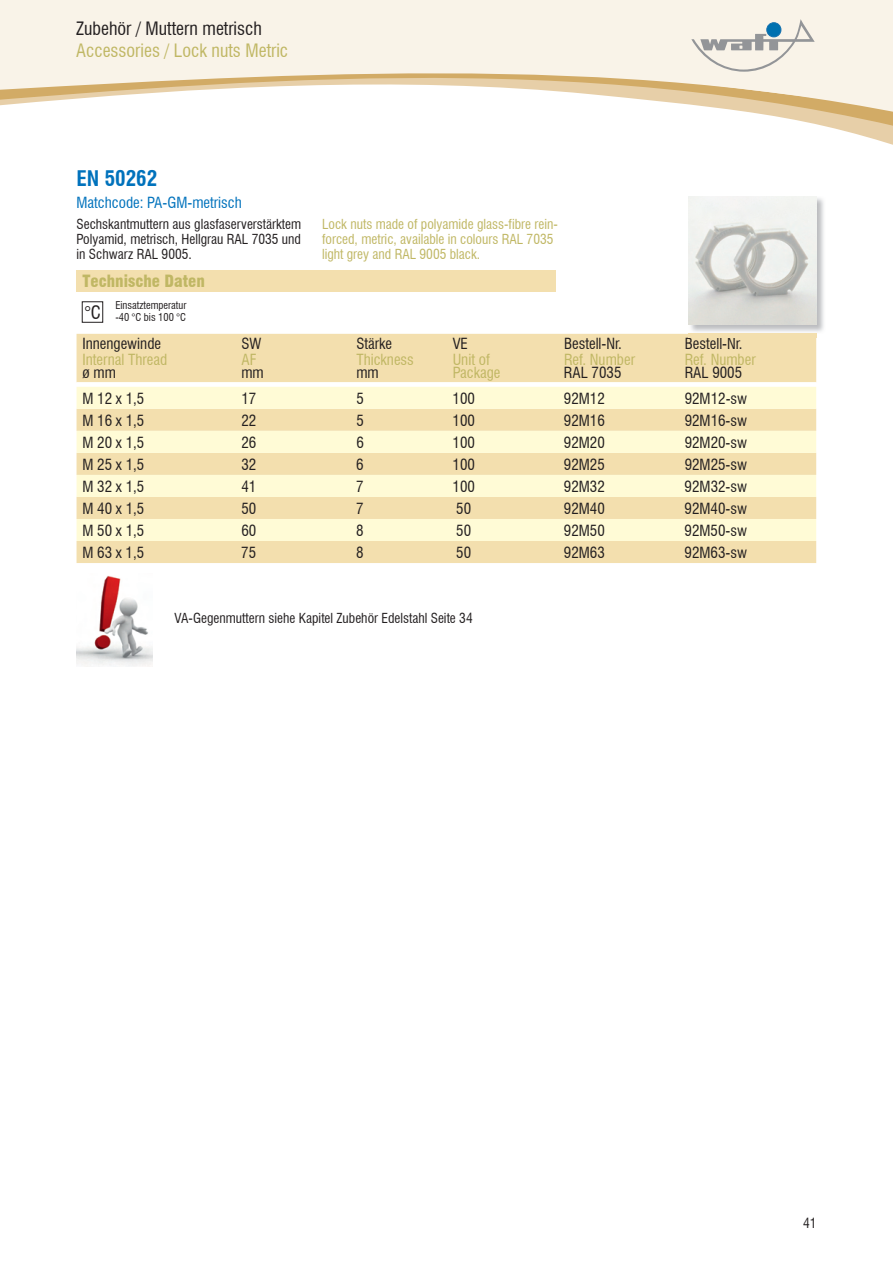
<style>
.page{position:relative;width:893px;height:1263px;background:#fff}
.page>*{position:absolute;margin:0;border:0;box-sizing:border-box;transform-origin:0 0}
.t1{font:700 condensed 21px "Swiss 721 BT";color:#0072bc}
.t2{font:condensed 18px "Swiss 721 BT";color:#c0b764}
.t3{font:condensed 18px "Swiss 721 BT";color:#231f20}
.t4{font:900 condensed 16.5px "Swiss 721 BT";color:#c0b764}
.t5{font:condensed 15px "Swiss 721 BT";color:#231f20}
.t6{font:condensed 15px "Swiss 721 BT";color:#c0b764}
.t7{font:condensed 15px "Swiss 721 BT";color:#0072bc}
.t8{font:condensed 13.5px/15px "Swiss 721 BT";color:#231f20;text-align:justify}
.t9{font:condensed 13.5px/15px "Swiss 721 BT";color:#c0b764}
.t10{font:condensed 10.5px/12.6px "Swiss 721 BT";color:#231f20;text-align:right}
</style>
<div class="page">
<div style="left:0;top:0;width:893px;height:8px;background:#f9f3e8"></div>
<svg style="left:0;top:8px;width:893px;height:137px;fill:#f9f3e8"></svg>
<svg style="left:691px;top:19px;width:124px;height:53px;background:#e0ded8"></svg>
<div style="left:77px;top:334px;width:739px;height:229px;background:#f3dfae"></div>
<svg style="left:77px;top:382px;width:739px;height:5px"></svg>
<svg style="left:77px;top:387px;width:739px;height:154px;background:#f9efc5"></svg>
<div style="left:77px;top:270px;width:479px;height:21px;background:#f3dfae"></div>
<img style="left:688px;top:196px;width:136px;height:142px">
<img style="left:688px;top:334px;width:128px;height:4px">
<img style="left:689px;top:197px;width:127px;height:127px">
<div style="left:82px;top:301px;width:21px;height:22px;border:1px solid #231f20"></div>
<img style="left:77px;top:576px;width:75px;height:90px">
<p class="t3" style="left:76px;top:18px;width:187px">Zubehör / Muttern metrisch</p>
<p class="t2" style="left:76px;top:39px;width:213px">Accessories / Lock nuts Metric</p>
<h1 class="t1" style="left:77px;top:166px;width:82px">EN 50262</h1>
<p class="t8" style="left:77px;top:217px;width:226px">Sechskantmuttern aus glasfaserverstärktem Polyamid, metrisch, Hellgrau RAL 7035 und in Schwarz RAL 9005.</p>
<p class="t9" style="left:322px;top:217px;width:237px">Lock nuts made of polyamide glass-fibre rein&shy;forced, metric, available in colours RAL 7035 light grey and RAL 9005 black.</p>
<p class="t4" style="left:83px;top:271px;width:124px">Technische Daten</p>
<p class="t7" style="left:77px;top:194px;width:167px">Matchcode: PA-GM-metrisch</p>
<p class="t10" style="left:85px;top:299px;width:103px">Einsatztemperatur<br><sup>°C</sup> -40 °C bis 100 °C</p>
<p class="t5" style="left:83px;top:335px;width:80px">Innengewinde</p>
<p class="t5" style="left:241px;top:335px;width:21px">SW</p>
<p class="t5" style="left:356px;top:335px;width:37px">Stärke</p>
<p class="t5" style="left:453px;top:335px;width:17px">VE</p>
<p class="t5" style="left:564px;top:335px;width:59px">Bestell-Nr.</p>
<p class="t5" style="left:685px;top:335px;width:59px">Bestell-Nr.</p>
<p class="t6" style="left:83px;top:350px;width:86px">Internal Thread</p>
<p class="t6" style="left:241px;top:350px;width:16px">AF</p>
<p class="t6" style="left:356px;top:350px;width:59px">Thickness</p>
<p class="t6" style="left:453px;top:350px;width:39px">Unit of</p>
<p class="t6" style="left:564px;top:350px;width:73px">Ref. Number</p>
<p class="t6" style="left:685px;top:350px;width:73px">Ref. Number</p>
<p class="t5" style="left:83px;top:363px;width:35px">ø mm</p>
<p class="t5" style="left:241px;top:363px;width:24px">mm</p>
<p class="t5" style="left:356px;top:363px;width:24px">mm</p>
<p class="t6" style="left:453px;top:363px;width:49px">Package</p>
<p class="t5" style="left:564px;top:363px;width:59px">RAL 7035</p>
<p class="t5" style="left:685px;top:363px;width:59px">RAL 9005</p>
<p class="t5" style="left:82px;top:389px;width:63px">M 12 x 1,5</p>
<p class="t5" style="left:241px;top:389px;width:16px">17</p>
<p class="t5" style="left:356px;top:389px;width:9px">5</p>
<p class="t5" style="left:453px;top:389px;width:24px">100</p>
<p class="t5" style="left:564px;top:389px;width:42px">92M12</p>
<p class="t5" style="left:685px;top:389px;width:64px">92M12-sw</p>
<p class="t5" style="left:82px;top:411px;width:63px">M 16 x 1,5</p>
<p class="t5" style="left:241px;top:411px;width:16px">22</p>
<p class="t5" style="left:356px;top:411px;width:9px">5</p>
<p class="t5" style="left:453px;top:411px;width:24px">100</p>
<p class="t5" style="left:564px;top:411px;width:42px">92M16</p>
<p class="t5" style="left:685px;top:411px;width:64px">92M16-sw</p>
<p class="t5" style="left:82px;top:433px;width:63px">M 20 x 1,5</p>
<p class="t5" style="left:241px;top:433px;width:16px">26</p>
<p class="t5" style="left:356px;top:433px;width:9px">6</p>
<p class="t5" style="left:453px;top:433px;width:24px">100</p>
<p class="t5" style="left:564px;top:433px;width:42px">92M20</p>
<p class="t5" style="left:685px;top:433px;width:64px">92M20-sw</p>
<p class="t5" style="left:82px;top:455px;width:63px">M 25 x 1,5</p>
<p class="t5" style="left:241px;top:455px;width:16px">32</p>
<p class="t5" style="left:356px;top:455px;width:9px">6</p>
<p class="t5" style="left:453px;top:455px;width:24px">100</p>
<p class="t5" style="left:564px;top:455px;width:42px">92M25</p>
<p class="t5" style="left:685px;top:455px;width:64px">92M25-sw</p>
<p class="t5" style="left:82px;top:477px;width:63px">M 32 x 1,5</p>
<p class="t5" style="left:241px;top:477px;width:16px">41</p>
<p class="t5" style="left:356px;top:477px;width:9px">7</p>
<p class="t5" style="left:453px;top:477px;width:24px">100</p>
<p class="t5" style="left:564px;top:477px;width:42px">92M32</p>
<p class="t5" style="left:685px;top:477px;width:64px">92M32-sw</p>
<p class="t5" style="left:82px;top:499px;width:63px">M 40 x 1,5</p>
<p class="t5" style="left:241px;top:499px;width:16px">50</p>
<p class="t5" style="left:356px;top:499px;width:9px">7</p>
<p class="t5" style="left:456px;top:499px;width:16px">50</p>
<p class="t5" style="left:564px;top:499px;width:42px">92M40</p>
<p class="t5" style="left:685px;top:499px;width:64px">92M40-sw</p>
<p class="t5" style="left:82px;top:521px;width:63px">M 50 x 1,5</p>
<p class="t5" style="left:241px;top:521px;width:16px">60</p>
<p class="t5" style="left:356px;top:521px;width:9px">8</p>
<p class="t5" style="left:456px;top:521px;width:16px">50</p>
<p class="t5" style="left:564px;top:521px;width:42px">92M50</p>
<p class="t5" style="left:685px;top:521px;width:64px">92M50-sw</p>
<p class="t5" style="left:82px;top:543px;width:63px">M 63 x 1,5</p>
<p class="t5" style="left:241px;top:543px;width:16px">75</p>
<p class="t5" style="left:356px;top:543px;width:9px">8</p>
<p class="t5" style="left:456px;top:543px;width:16px">50</p>
<p class="t5" style="left:564px;top:543px;width:42px">92M63</p>
<p class="t5" style="left:685px;top:543px;width:64px">92M63-sw</p>
<p class="t8" style="left:174px;top:611px;width:300px">VA-Gegenmuttern siehe Kapitel Zubehör Edelstahl Seite 34</p>
<p class="t8" style="left:803px;top:1215px;width:15px">41</p>
</div>
